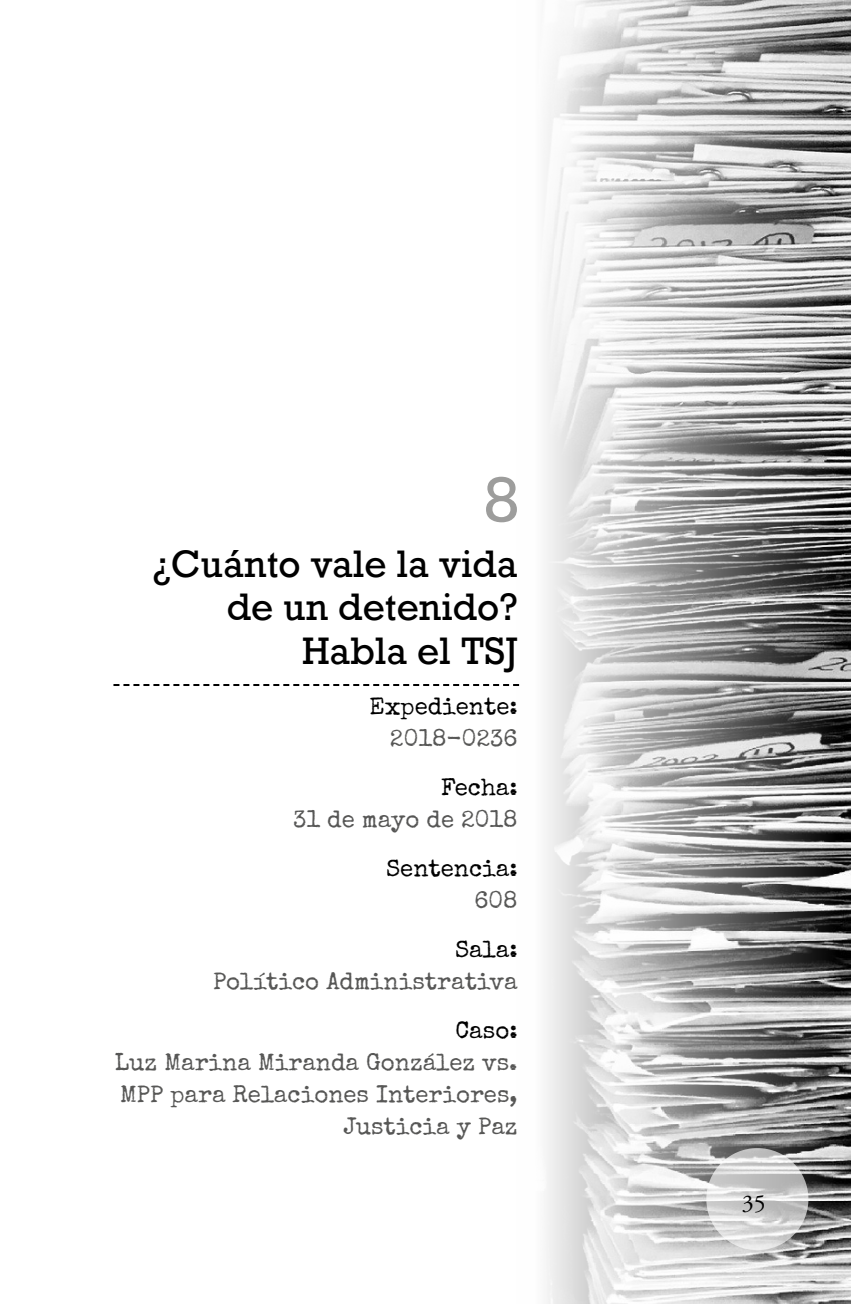
<style>
.page{position:relative;width:851px;height:1304px;background:#fff}
.page>*{position:absolute;margin:0;border:0;box-sizing:border-box;transform-origin:0 0}
.t1{font:60px "Rockwell";color:#9d9d9c}
.t2{font:36px/43.2px "Rockwell";color:#000;text-align:right}
.t3{font:24px/32px "Special Elite";color:#575756;text-align:right}
.t4{font:24px "Special Elite";color:#000}
.t5{font:24px "Adobe Garamond Pro";color:#000}
</style>
<div class="page">
<img style="left:519px;top:0;width:331px;height:1304px">
<svg style="left:706px;top:1148px;width:102px;height:102px"></svg>
<svg style="left:113px;top:684px;width:406px;height:2px"></svg>
<h1 class="t1" style="left:484px;top:463px;width:37px">8</h1>
<h2 class="t2" style="left:152px;top:543px;width:366px">¿Cuánto vale la vida de un detenido?<br>Habla el TSJ</h2>
<p class="t4" style="left:369px;top:691px;width:150px">Expediente:</p>
<p class="t3" style="left:390px;top:723px;width:129px">2018-0236</p>
<p class="t4" style="left:441px;top:772px;width:78px">Fecha:</p>
<p class="t3" style="left:293px;top:804px;width:226px">31 de mayo de 2018</p>
<p class="t4" style="left:386px;top:853px;width:133px">Sentencia:</p>
<p class="t3" style="left:474px;top:885px;width:45px">608</p>
<p class="t4" style="left:455px;top:934px;width:64px">Sala:</p>
<p class="t3" style="left:213px;top:966px;width:306px">Político Administrativa</p>
<p class="t4" style="left:455px;top:1015px;width:64px">Caso:</p>
<p class="t3" style="left:115px;top:1047px;width:404px">Luz Marina Miranda González vs.<br>MPP para Relaciones Interiores,<br>Justicia y Paz</p>
<p class="t5" style="left:741px;top:1189px;width:25px">35</p>
</div>
